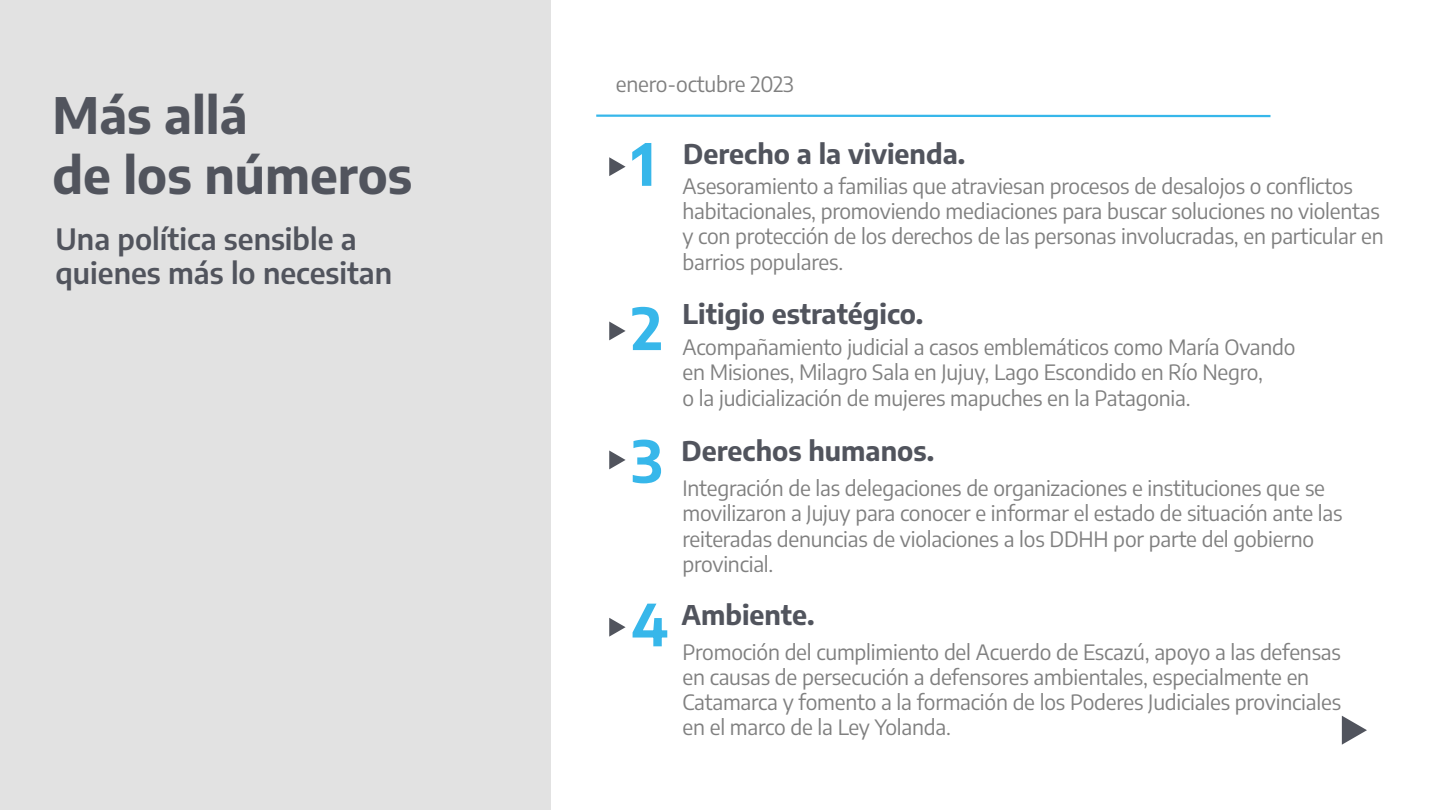
<style>
.page{position:relative;width:1440px;height:810px;background:#fff}
.page>*{position:absolute;margin:0;border:0;box-sizing:border-box;transform-origin:0 0}
.t1{font:700 49.95px/59.9px "Encode Sans";color:#51545d}
.t2{font:600 29.25px/34.2px "Encode Sans";color:#51545d}
.t3{font:700 27px "Encode Sans";color:#51545d}
.t4{font:21px/25.2px "Encode Sans";letter-spacing:-.01em;color:#808080}
.s1{font-size:57.68px;color:#37b7ea}
</style>
<div class="page">
<div style="left:0;top:0;width:550px;height:810px;background:#e2e2e2"></div>
<svg style="left:1342px;top:716px;width:25px;height:29px"></svg>
<svg style="left:596px;top:114px;width:675px;height:4px"></svg>
<svg style="left:609px;top:157px;width:17px;height:19px"></svg>
<svg style="left:609px;top:322px;width:17px;height:18px"></svg>
<svg style="left:609px;top:451px;width:17px;height:18px"></svg>
<svg style="left:609px;top:618px;width:17px;height:19px"></svg>
<h1 class="t1" style="left:52px;top:83px;width:361px">Más allá<br>de los números</h1>
<h2 class="t2" style="left:56px;top:221px;width:338px">Una política sensible a quienes más lo necesitan</h2>
<p class="t4" style="left:616px;top:71px;width:180px">enero-octubre 2023</p>
<p class="t3" style="left:632px;top:136px;width:335px"><span class="s1">1</span> Derecho a la vivienda.</p>
<p class="t4" style="left:682px;top:173px;width:703px">Asesoramiento a familias que atraviesan procesos de desalojos o conflictos habitacionales, promoviendo mediaciones para buscar soluciones no violentas y con protección de los derechos de las personas involucradas, en particular en barrios populares.</p>
<p class="t3" style="left:632px;top:296px;width:293px"><span class="s1">2</span> Litigio estratégico.</p>
<p class="t4" style="left:682px;top:334px;width:615px">Acompañamiento judicial a casos emblemáticos como María Ovando en Misiones, Milagro Sala en Jujuy, Lago Escondido en Río Negro,<br>o la judicialización de mujeres mapuches en la Patagonia.</p>
<p class="t3" style="left:632px;top:433px;width:304px"><span class="s1">3</span> Derechos humanos.</p>
<p class="t4" style="left:682px;top:475px;width:662px">Integración de las delegaciones de organizaciones e instituciones que se movilizaron a Jujuy para conocer e informar el estado de situación ante las reiteradas denuncias de violaciones a los DDHH por parte del gobierno provincial.</p>
<p class="t3" style="left:632px;top:596px;width:185px"><span class="s1">4</span> Ambiente.</p>
<p class="t4" style="left:682px;top:638px;width:660px">Promoción del cumplimiento del Acuerdo de Escazú, apoyo a las defensas en causas de persecución a defensores ambientales, especialmente en Catamarca y fomento a la formación de los Poderes Judiciales provinciales en el marco de la Ley Yolanda.</p>
</div>
